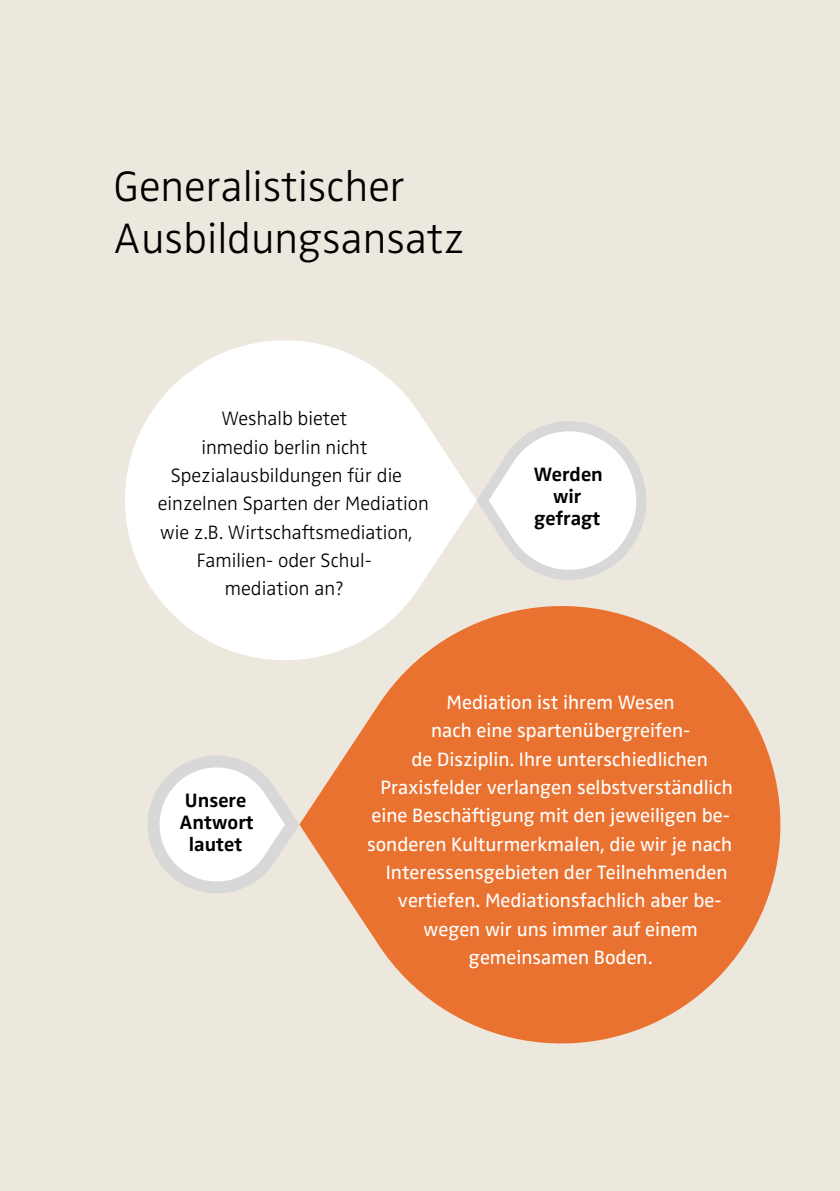
<style>
.page{position:relative;width:840px;height:1191px;background:#fff}
.page>*{position:absolute;margin:0;border:0;box-sizing:border-box;transform-origin:0 0}
.t1{font:44px/52px "Zwo w 2";color:#000}
.t2{font:20px "Zwo w 4";color:#fff}
.t3{font:20px "Zwo w 2";color:#000}
.t4{font:20px/22px "Zwo w 6";color:#000;text-align:center}
</style>
<div class="page">
<div style="left:0;top:0;width:839px;height:1191px;background:#ede8de"></div>
<svg style="left:125px;top:340px;width:345px;height:320px;fill:#fff"></svg>
<svg style="left:470px;top:421px;width:176px;height:159px"></svg>
<svg style="left:148px;top:755px;width:151px;height:139px"></svg>
<svg style="left:299px;top:604px;width:482px;height:440px;fill:#ea7231"></svg>
<h1 class="t1" style="left:113px;top:160px;width:352px">Generalistischer<br>Ausbildungsansatz</h1>
<p class="t3" style="left:221px;top:407px;width:127px">Weshalb bietet</p>
<p class="t3" style="left:201px;top:435px;width:167px">inmedio berlin nicht</p>
<p class="t3" style="left:171px;top:464px;width:233px">Spezialausbildungen für die</p>
<p class="t3" style="left:158px;top:492px;width:272px">einzelnen Sparten der Mediation</p>
<p class="t3" style="left:160px;top:520px;width:254px">wie z.B. Wirtschaftsmediation,</p>
<p class="t3" style="left:197px;top:549px;width:174px">Familien- oder Schul-</p>
<p class="t3" style="left:225px;top:577px;width:120px">mediation an?</p>
<p class="t4" style="left:533px;top:463px;width:70px">Werden wir gefragt</p>
<p class="t4" style="left:179px;top:789px;width:76px">Unsere<br>Antwort lautet</p>
<p class="t2" style="left:446px;top:690px;width:229px">Mediation ist ihrem Wesen</p>
<p class="t2" style="left:431px;top:719px;width:261px">nach eine spartenübergreifen-</p>
<p class="t2" style="left:411px;top:747px;width:298px">de Disziplin. Ihre unterschiedlichen</p>
<p class="t2" style="left:380px;top:775px;width:354px">Praxisfelder verlangen selbstverständlich</p>
<p class="t2" style="left:371px;top:804px;width:359px">eine Beschäftigung mit den jeweiligen be-</p>
<p class="t2" style="left:367px;top:832px;width:366px">sonderen Kulturmerkmalen, die wir je nach</p>
<p class="t2" style="left:385px;top:860px;width:343px">Interessensgebieten der Teilnehmenden</p>
<p class="t2" style="left:397px;top:889px;width:325px">vertiefen. Mediationsfachlich aber be-</p>
<p class="t2" style="left:423px;top:917px;width:276px">wegen wir uns immer auf einem</p>
<p class="t2" style="left:468px;top:945px;width:185px">gemeinsamen Boden.</p>
</div>
